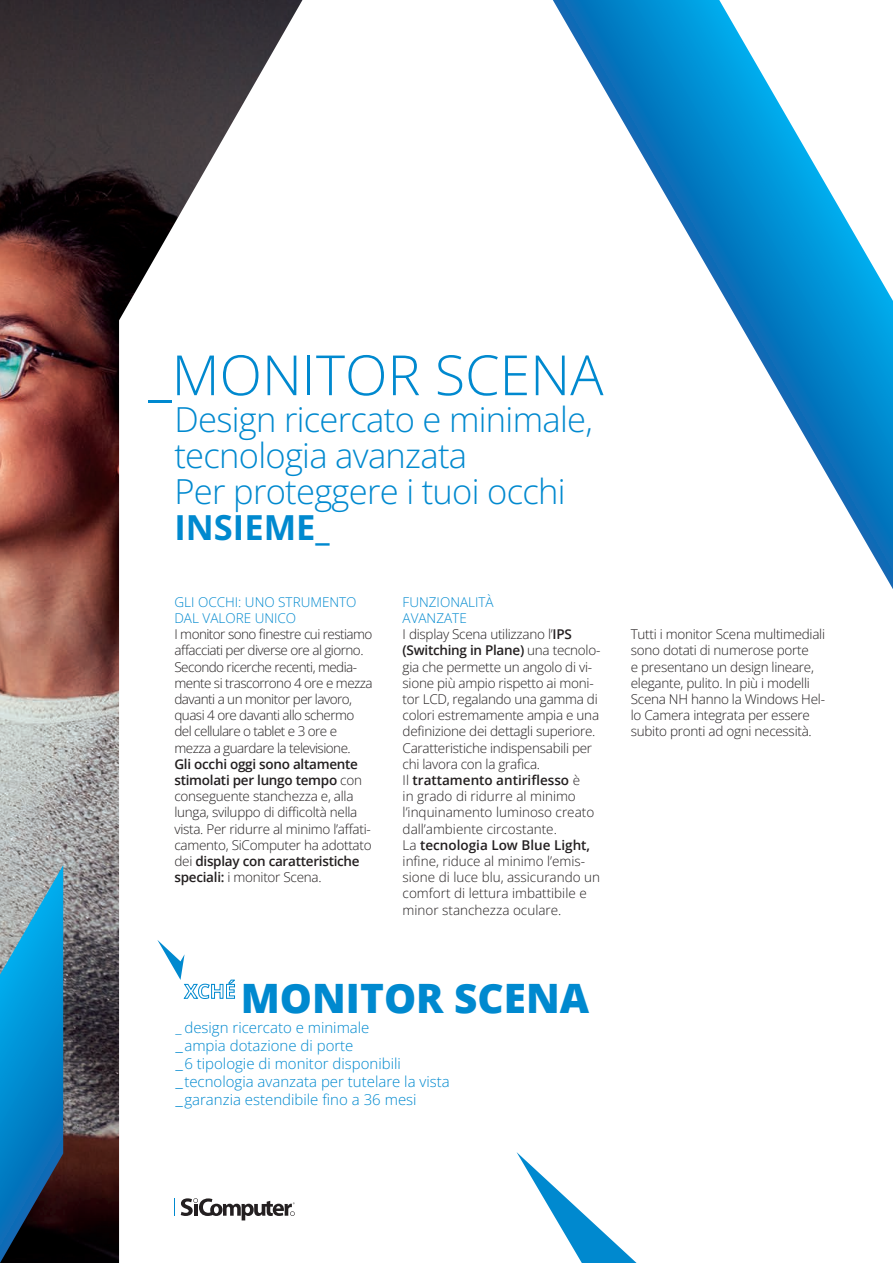
<style>
.page{position:relative;width:893px;height:1263px;background:#fff}
.page>*{position:absolute;margin:0;border:0;box-sizing:border-box;transform-origin:0 0}
.t1{font:300 55.5px "Open Sans";color:#0089cf}
.t2{font:800 40.5px "Open Sans";color:#0089cf}
.t3{font:300 34.5px "Open Sans";letter-spacing:-.02em;color:#0089cf}
.t4{font:700 34.5px "Open Sans";color:#0089cf}
.t5{font:300 15px "Open Sans";color:#0089cf}
.t6{font:300 13.5px/16.2px "Open Sans";letter-spacing:-.04em;color:#231f20}
.t7{font:300 13.5px/16.2px "Open Sans";letter-spacing:-.02em;color:#231f20}
.t8{font:300 13.5px/16.2px "Open Sans";color:#231f20}
.t9{font:300 13.5px "Open Sans";color:#0089cf}
.s1{font-weight:600}
.s2{font-family:"Univers";font-stretch:condensed}
</style>
<div class="page">
<img style="left:0;top:0;width:302px;height:1263px">
<svg style="left:0;top:865px;width:63px;height:398px;background:#1c7eb0"></svg>
<svg style="left:553px;top:0;width:340px;height:589px"></svg>
<svg style="left:181px;top:1198px;width:114px;height:22px"></svg>
<svg style="left:174px;top:1198px;width:1px;height:17px"></svg>
<svg style="left:157px;top:940px;width:28px;height:40px"></svg>
<svg style="left:516px;top:1152px;width:121px;height:111px"></svg>
<p class="t1" style="left:149px;top:337px;width:456px">_MONITOR SCENA</p>
<p class="t3" style="left:174px;top:396px;width:420px">Design ricercato e minimale,</p>
<p class="t3" style="left:174px;top:432px;width:294px">tecnologia avanzata</p>
<p class="t3" style="left:174px;top:468px;width:393px">Per proteggere i tuoi occhi</p>
<p class="t4" style="left:174px;top:503px;width:157px">INSIEME_</p>
<p class="t9" style="left:174px;top:593px;width:184px">GLI OCCHI: UNO STRUMENTO</p>
<p class="t9" style="left:174px;top:609px;width:123px">DAL VALORE UNICO</p>
<p class="t6" style="left:174px;top:626px;width:200px">I monitor sono finestre cui restiamo affacciati per diverse ore al giorno.<br>Secondo ricerche recenti, media&shy;mente si trascorrono 4 ore e mezza davanti a un monitor per lavoro, quasi 4 ore davanti allo schermo del cellulare o tablet e 3 ore e mezza a guardare la televisione.<br><span class="s1">Gli occhi oggi sono altamente stimolati per lungo tempo</span> con conseguente stanchezza e, alla lunga, sviluppo di difficoltà nella vista. Per ridurre al minimo l’affati&shy;camento, SiComputer ha adottato dei <span class="s1">display con caratteristiche speciali:</span> i monitor Scena.</p>
<p class="t9" style="left:403px;top:593px;width:93px">FUNZIONALITÀ</p>
<p class="t9" style="left:403px;top:609px;width:66px">AVANZATE</p>
<p class="t7" style="left:403px;top:626px;width:199px">I display Scena utilizzano l’<span class="s1">IPS (Switching in Plane)</span> una tecnolo&shy;gia che permette un angolo di vi&shy;sione più ampio rispetto ai moni&shy;tor LCD, regalando una gamma di colori estremamente ampia e una definizione dei dettagli superiore.<br>Caratteristiche indispensabili per chi lavora con la grafica.</p>
<p class="t8" style="left:403px;top:771px;width:193px">Il <span class="s1">trattamento antiriflesso</span> è in grado di ridurre al minimo l’inquinamento luminoso creato dall’ambiente circostante.</p>
<p class="t8" style="left:403px;top:836px;width:199px">La <span class="s1">tecnologia Low Blue Light, </span>infine, riduce al minimo l’emis&shy;sione di luce blu, assicurando un comfort di lettura imbattibile e minor stanchezza oculare.</p>
<p class="t2" style="left:184px;top:968px;width:406px"><sup>XCHÉ</sup> MONITOR SCENA</p>
<p class="t5" style="left:175px;top:1017px;width:196px">_ design ricercato e minimale</p>
<p class="t5" style="left:175px;top:1035px;width:180px"><span class="s2">_</span>ampia dotazione di porte</p>
<p class="t5" style="left:175px;top:1053px;width:227px"><span class="s2">_</span>6 tipologie di monitor disponibili</p>
<p class="t5" style="left:175px;top:1071px;width:276px"><span class="s2">_</span>tecnologia avanzata per tutelare la vista</p>
<p class="t5" style="left:175px;top:1089px;width:243px"><span class="s2">_</span>garanzia estendibile fino a 36 mesi</p>
<p class="t7" style="left:631px;top:626px;width:196px">Tutti i monitor Scena multimediali sono dotati di numerose porte<br>e presentano un design lineare, elegante, pulito. In più i modelli<br>Scena NH hanno la Windows Hel&shy;lo Camera integrata per essere subito pronti ad ogni necessità.</p>
</div>
